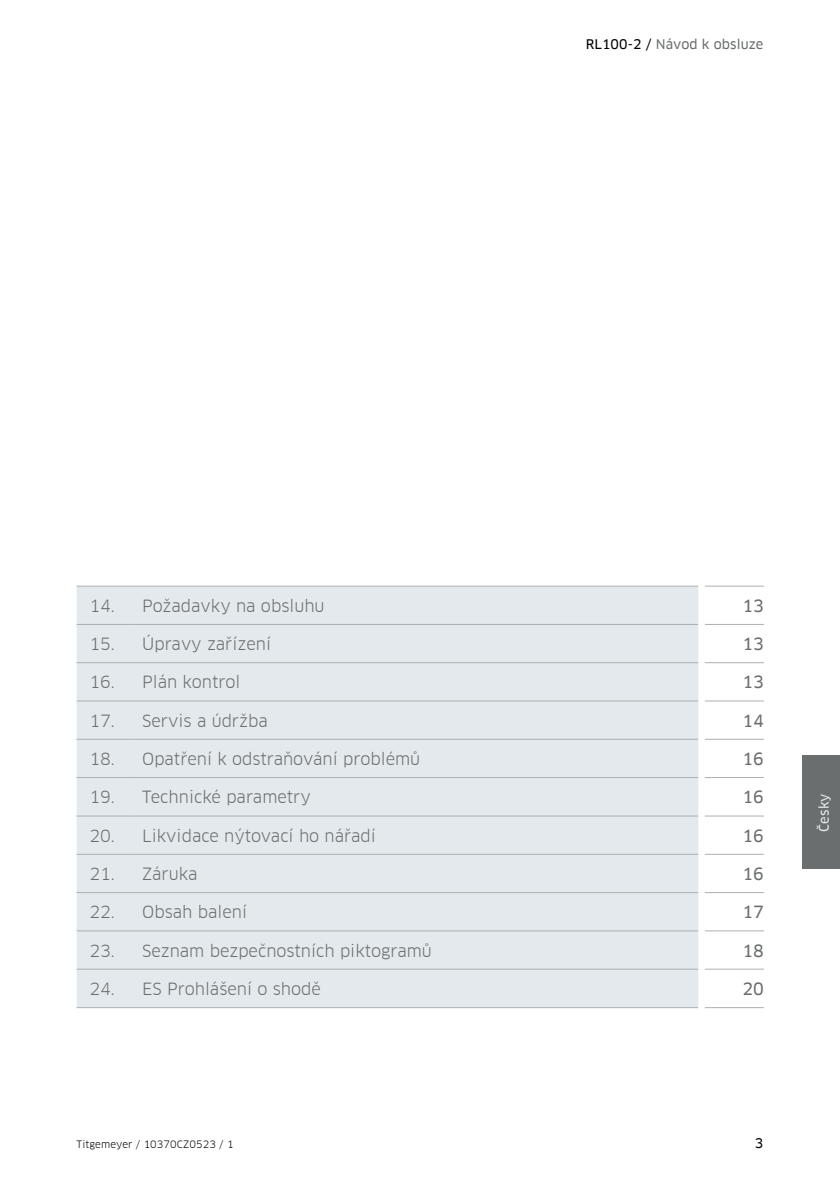
<style>
.page{position:relative;width:840px;height:1191px;background:#fff}
.page>*{position:absolute;margin:0;border:0;box-sizing:border-box;transform-origin:0 0}
.t1{font:16.4px "Clan Offc Pro";color:#6b6e6e}
.t2{font:16.4px "Clan Offc Pro News";color:#6b6e6e}
.t3{font:13px "Clan Offc Pro News";letter-spacing:.01em;color:#6b6e6e}
.t4{font:13px "Clan Offc Pro News";letter-spacing:.01em;color:#e3e9ec}
.t5{font:13px "Clan Offc Pro News";color:#000}
.t6{font:10px "Clan Offc Pro";letter-spacing:.01em;color:#000}
.s1{color:#000}
</style>
<div class="page">
<div style="left:801px;top:755px;width:38px;height:114px;background:#6b6e6e"></div>
<div style="left:77px;top:587px;width:621px;height:420px;background:#e3e9ec"></div>
<hr style="left:129px;top:586px;width:569px;height:1px;background:#acafb2">
<hr style="left:77px;top:624px;width:52px;height:1px;background:#acafb2">
<hr style="left:704px;top:624px;width:59px;height:1px;background:#acafb2">
<hr style="left:77px;top:662px;width:52px;height:1px;background:#acafb2">
<hr style="left:129px;top:662px;width:569px;height:1px;background:#acafb2">
<hr style="left:704px;top:662px;width:59px;height:1px;background:#acafb2">
<hr style="left:77px;top:700px;width:52px;height:1px;background:#acafb2">
<hr style="left:129px;top:700px;width:569px;height:1px;background:#acafb2">
<hr style="left:704px;top:700px;width:59px;height:1px;background:#acafb2">
<hr style="left:77px;top:739px;width:52px;height:1px;background:#acafb2">
<hr style="left:129px;top:739px;width:569px;height:1px;background:#acafb2">
<hr style="left:704px;top:739px;width:59px;height:1px;background:#acafb2">
<hr style="left:77px;top:777px;width:52px;height:1px;background:#acafb2">
<hr style="left:129px;top:777px;width:569px;height:1px;background:#acafb2">
<hr style="left:704px;top:777px;width:59px;height:1px;background:#acafb2">
<hr style="left:77px;top:815px;width:52px;height:1px;background:#acafb2">
<hr style="left:129px;top:815px;width:569px;height:1px;background:#acafb2">
<hr style="left:704px;top:815px;width:59px;height:1px;background:#acafb2">
<hr style="left:77px;top:854px;width:52px;height:1px;background:#acafb2">
<hr style="left:129px;top:854px;width:569px;height:1px;background:#acafb2">
<hr style="left:704px;top:854px;width:59px;height:1px;background:#acafb2">
<hr style="left:77px;top:892px;width:52px;height:1px;background:#acafb2">
<hr style="left:129px;top:892px;width:569px;height:1px;background:#acafb2">
<hr style="left:704px;top:892px;width:59px;height:1px;background:#acafb2">
<hr style="left:77px;top:930px;width:52px;height:1px;background:#acafb2">
<hr style="left:129px;top:930px;width:569px;height:1px;background:#acafb2">
<hr style="left:704px;top:930px;width:59px;height:1px;background:#acafb2">
<hr style="left:77px;top:968px;width:52px;height:1px;background:#acafb2">
<hr style="left:129px;top:968px;width:569px;height:1px;background:#acafb2">
<hr style="left:704px;top:968px;width:59px;height:1px;background:#acafb2">
<hr style="left:77px;top:1007px;width:52px;height:1px;background:#acafb2">
<hr style="left:129px;top:1007px;width:569px;height:1px;background:#acafb2">
<hr style="left:704px;top:1007px;width:59px;height:1px;background:#acafb2">
<hr style="left:77px;top:586px;width:52px;height:1px;background:#acafb2">
<hr style="left:704px;top:586px;width:59px;height:1px;background:#acafb2">
<hr style="left:129px;top:624px;width:569px;height:1px;background:#acafb2">
<p class="t3" style="left:585px;top:36px;width:179px"><span class="s1">RL100-2 /</span> Návod k obsluze</p>
<p class="t1" style="left:89px;top:596px;width:236px">14. Požadavky na obsluhu</p>
<p class="t2" style="left:742px;top:596px;width:23px">13</p>
<p class="t1" style="left:89px;top:634px;width:183px">15. Úpravy zařízení</p>
<p class="t2" style="left:742px;top:634px;width:23px">13</p>
<p class="t1" style="left:89px;top:673px;width:152px">16. Plán kontrol</p>
<p class="t2" style="left:742px;top:673px;width:23px">13</p>
<p class="t1" style="left:89px;top:711px;width:180px">17. Servis a údržba</p>
<p class="t2" style="left:742px;top:711px;width:23px">14</p>
<p class="t1" style="left:89px;top:749px;width:332px">18. Opatření k odstraňování problémů</p>
<p class="t2" style="left:742px;top:749px;width:23px">16</p>
<p class="t1" style="left:89px;top:787px;width:223px">19. Technické parametry</p>
<p class="t2" style="left:742px;top:787px;width:23px">16</p>
<p class="t1" style="left:89px;top:826px;width:288px">20. Likvidace nýtovací ho nářadí</p>
<p class="t2" style="left:742px;top:826px;width:23px">16</p>
<p class="t1" style="left:89px;top:864px;width:110px">21. Záruka</p>
<p class="t2" style="left:742px;top:864px;width:23px">16</p>
<p class="t1" style="left:89px;top:902px;width:159px">22. Obsah balení</p>
<p class="t2" style="left:742px;top:902px;width:23px">17</p>
<p class="t1" style="left:89px;top:941px;width:344px">23. Seznam bezpečnostních piktogramů</p>
<p class="t2" style="left:742px;top:941px;width:23px">18</p>
<p class="t1" style="left:89px;top:979px;width:233px">24. ES Prohlášení o shodě</p>
<p class="t2" style="left:742px;top:979px;width:23px">20</p>
<p class="t4" style="left:815px;top:831px;width:40px;rotate:-90deg">Česky</p>
<p class="t6" style="left:77px;top:1138px;width:158px">Titgemeyer / 10370CZ0523 / 1</p>
<p class="t5" style="left:754px;top:1136px;width:10px">3</p>
</div>
